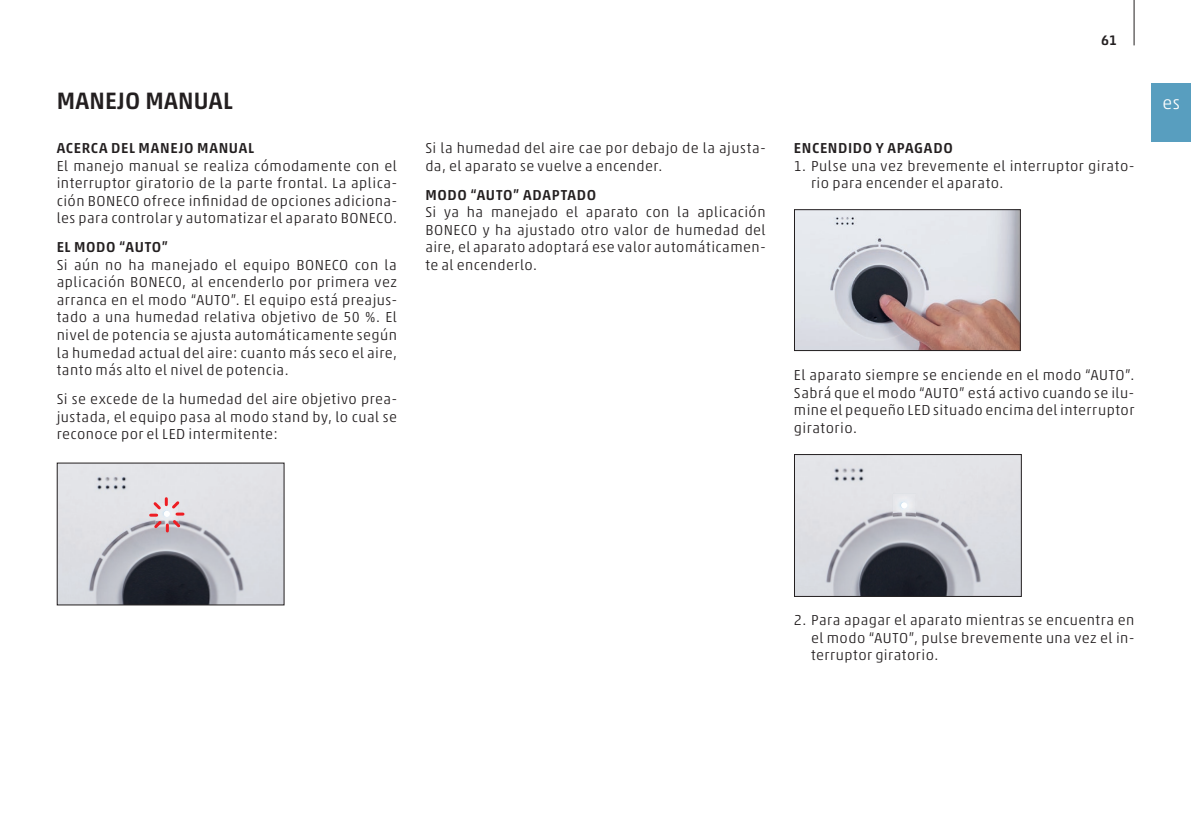
<style>
.page{position:relative;width:1191px;height:840px;background:#fff}
.page>*{position:absolute;margin:0;border:0;box-sizing:border-box;transform-origin:0 0}
.t1{font:500 24px "Akko W1 G";letter-spacing:.01em;color:#231f20}
.t2{font:300 18px "Akko W1 G";color:#fff}
.t3{font:300 14.6px/17.6px "Akko W1 G";letter-spacing:.03em;color:#231f20;text-align:justify}
.t4{font:500 14.6px "Akko W1 G";letter-spacing:.045em;color:#231f20}
.t5{font:500 14px "Akko W1 G";color:#231f20}
</style>
<div class="page">
<div style="left:1151px;top:83px;width:40px;height:59px;background:#589ebf"></div>
<hr style="left:1133px;top:0;width:1px;height:45px;background:#231f20">
<img style="left:796px;top:211px;width:222px;height:138px">
<div style="left:794px;top:209px;width:226px;height:142px;border:1px solid #231f20"></div>
<img style="left:796px;top:456px;width:223px;height:138px">
<div style="left:794px;top:454px;width:227px;height:142px;border:1px solid #231f20"></div>
<img style="left:893px;top:493px;width:23px;height:23px">
<img style="left:895px;top:496px;width:18px;height:18px">
<svg style="left:901px;top:502px;width:6px;height:6px"></svg>
<img style="left:59px;top:464px;width:223px;height:139px">
<div style="left:57px;top:462px;width:227px;height:143px;border:1px solid #231f20"></div>
<svg style="left:151px;top:498px;width:32px;height:32px"></svg>
<p class="t5" style="left:1101px;top:30px;width:18px">61</p>
<h1 class="t1" style="left:57px;top:83px;width:177px">MANEJO MANUAL</h1>
<p class="t2" style="left:1162px;top:89px;width:19px">es</p>
<p class="t4" style="left:57px;top:137px;width:199px">ACERCA DEL MANEJO MANUAL</p>
<p class="t3" style="left:57px;top:156px;width:342px">El manejo manual se realiza cómodamente con el interruptor giratorio de la parte frontal. La aplica&shy;ción BONECO ofrece infinidad de opciones adiciona&shy;les para controlar y automatizar el aparato BONECO.</p>
<p class="t4" style="left:57px;top:236px;width:113px">EL MODO “AUTO”</p>
<p class="t3" style="left:57px;top:255px;width:342px">Si aún no ha manejado el equipo BONECO con la aplicación BONECO, al encenderlo por primera vez arranca en el modo “AUTO”. El equipo está preajus&shy;tado a una humedad relativa objetivo de 50 %. El nivel de potencia se ajusta automáticamente según la humedad actual del aire: cuanto más seco el aire, tanto más alto el nivel de potencia.</p>
<p class="t3" style="left:57px;top:389px;width:342px">Si se excede de la humedad del aire objetivo prea&shy;justada, el equipo pasa al modo stand by, lo cual se reconoce por el LED intermitente:</p>
<p class="t3" style="left:425px;top:138px;width:342px">Si la humedad del aire cae por debajo de la ajusta&shy;da, el aparato se vuelve a encender.</p>
<p class="t4" style="left:425px;top:184px;width:172px">MODO “AUTO” ADAPTADO</p>
<p class="t3" style="left:425px;top:202px;width:342px">Si ya ha manejado el aparato con la aplicación BONECO y ha ajustado otro valor de humedad del aire, el aparato adoptará ese valor automáticamen&shy;te al encenderlo.</p>
<p class="t4" style="left:794px;top:137px;width:160px">ENCENDIDO Y APAGADO</p>
<p class="t3" style="left:811px;top:156px;width:325px;text-indent:-17px">1. Pulse una vez brevemente el interruptor girato&shy;rio para encender el aparato.</p>
<p class="t3" style="left:794px;top:365px;width:342px">El aparato siempre se enciende en el modo “AUTO”.<br>Sabrá que el modo “AUTO” está activo cuando se ilu&shy;mine el pequeño LED situado encima del interruptor giratorio.</p>
<p class="t3" style="left:811px;top:610px;width:325px;text-indent:-17px">2. Para apagar el aparato mientras se encuentra en el modo “AUTO”, pulse brevemente una vez el in&shy;terruptor giratorio.</p>
</div>
